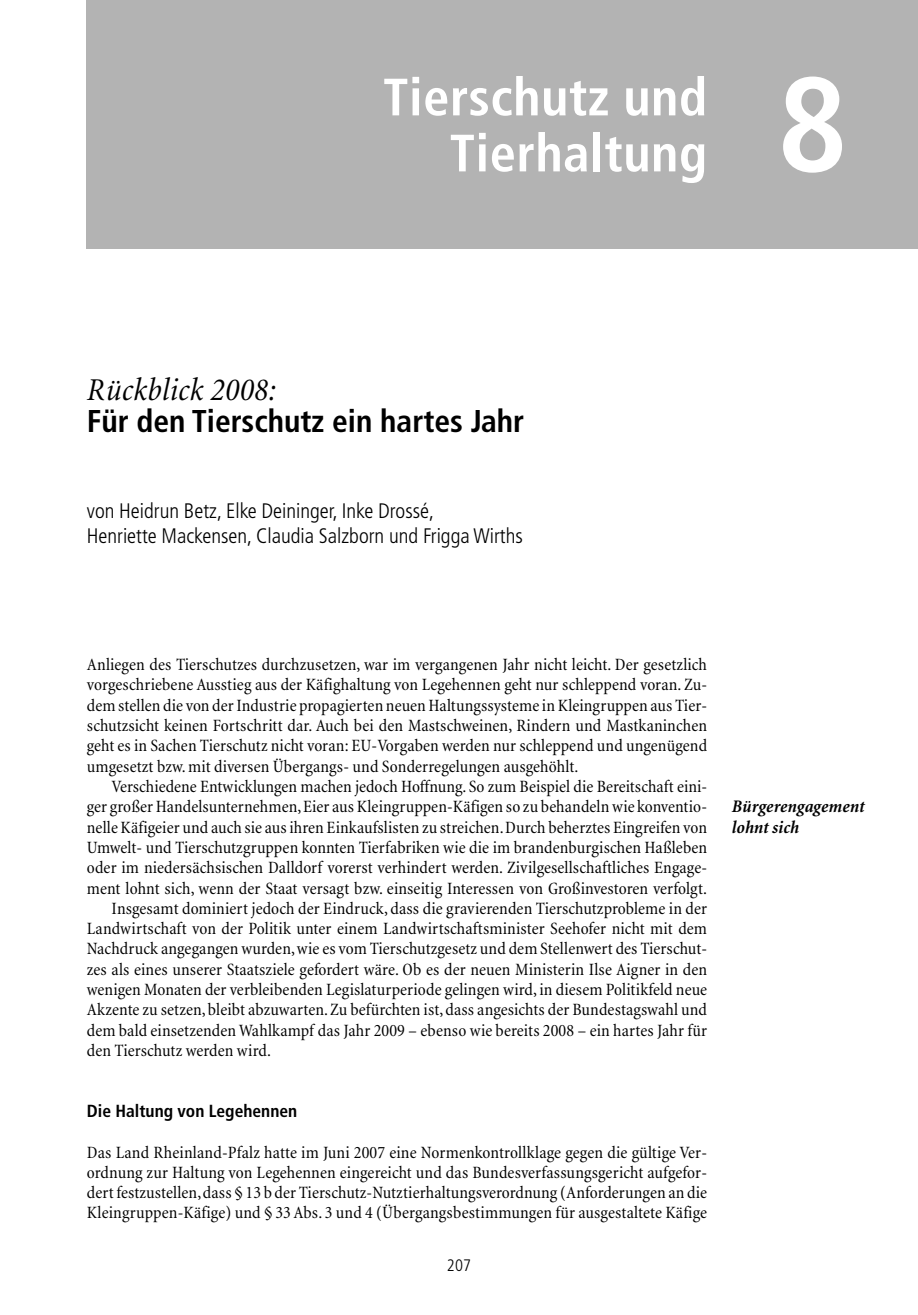
<style>
.page{position:relative;width:918px;height:1315px;background:#fff}
.page>*{position:absolute;margin:0;border:0;box-sizing:border-box;transform-origin:0 0}
.t1{font:700 condensed 133.88px "Frutiger";color:#fff}
.t2{font:700 condensed 52.5px/56px "Frutiger";letter-spacing:.01em;color:#fff;text-align:right}
.t3{font:italic condensed 32.38px "Minion";letter-spacing:.01em;color:#000}
.t4{font:700 condensed 31.5px "Frutiger";color:#000}
.t5{font:300 condensed 21px/25.4px "Frutiger";color:#000}
.t6{font:italic 700 condensed 17.85px/20.3px "Minion";color:#000}
.t7{font:condensed 17.5px/20.3px "Minion";letter-spacing:.005em;color:#000;text-align:justify}
.t8{font:700 condensed 17.5px "Frutiger";color:#000}
.t9{font:300 condensed 16.62px "Frutiger";color:#000}
</style>
<div class="page">
<div style="left:87px;top:0;width:831px;height:248px;background:#b3b3b3"></div>
<h2 class="t2" style="left:383px;top:73px;width:325px">Tierschutz und<br>Tierhaltung</h2>
<h1 class="t1" style="left:778px;top:71px;width:71px">8</h1>
<h3 class="t3" style="left:87px;top:377px;width:190px">Rückblick 2008:</h3>
<h3 class="t4" style="left:87px;top:408px;width:439px">Für den Tierschutz ein hartes Jahr</h3>
<p class="t5" style="left:87px;top:500px;width:437px">von Heidrun Betz, Elke Deininger, Inke Drossé,<br>Henriette Mackensen, Claudia Salzborn und Frigga Wirths</p>
<p class="t7" style="left:87px;top:656px;width:622px">Anliegen des Tierschutzes durchzusetzen, war im vergangenen Jahr nicht leicht. Der gesetzlich vorgeschriebene Ausstieg aus der Käfighaltung von Legehennen geht nur schleppend voran. Zu&shy;dem stellen die von der Industrie propagierten neuen Haltungssysteme in Kleingruppen aus Tier&shy;schutzsicht keinen Fortschritt dar. Auch bei den Mastschweinen, Rindern und Mastkaninchen geht es in Sachen Tierschutz nicht voran: EU-Vorgaben werden nur schleppend und ungenügend umgesetzt bzw. mit diversen Übergangs- und Sonderregelungen ausgehöhlt.</p>
<p class="t7" style="left:112px;top:778px;width:597px">Verschiedene Entwicklungen machen jedoch Hoffnung. So zum Beispiel die Bereitschaft eini-</p>
<p class="t7" style="left:87px;top:798px;width:622px">ger großer Handelsunternehmen,Eier aus Kleingruppen-Käfigen so zu behandeln wie konventio-</p>
<p class="t7" style="left:87px;top:818px;width:622px">nelle Käfigeier und auch sie aus ihren Einkaufslisten zu streichen.Durch beherztes Eingreifen von</p>
<p class="t7" style="left:87px;top:838px;width:622px">Umwelt- und Tierschutzgruppen konnten Tierfabriken wie die im brandenburgischen Haßleben</p>
<p class="t7" style="left:87px;top:859px;width:622px">oder im niedersächsischen Dalldorf vorerst verhindert werden. Zivilgesellschaftliches Engage-</p>
<p class="t7" style="left:87px;top:879px;width:622px">ment lohnt sich, wenn der Staat versagt bzw. einseitig Interessen von Großinvestoren verfolgt.</p>
<p class="t7" style="left:112px;top:899px;width:597px">Insgesamt dominiert jedoch der Eindruck, dass die gravierenden Tierschutzprobleme in der</p>
<p class="t7" style="left:87px;top:920px;width:622px">Landwirtschaft von der Politik unter einem Landwirtschaftsminister Seehofer nicht mit dem</p>
<p class="t7" style="left:87px;top:940px;width:622px">Nachdruck angegangen wurden,wie es vom Tierschutzgesetz und dem Stellenwert des Tierschut-</p>
<p class="t7" style="left:87px;top:960px;width:622px">zes als eines unserer Staatsziele gefordert wäre. Ob es der neuen Ministerin Ilse Aigner in den</p>
<p class="t7" style="left:87px;top:981px;width:622px">wenigen Monaten der verbleibenden Legislaturperiode gelingen wird, in diesem Politikfeld neue</p>
<p class="t7" style="left:87px;top:1001px;width:622px">Akzente zu setzen,bleibt abzuwarten.Zu befürchten ist,dass angesichts der Bundestagswahl und</p>
<p class="t7" style="left:87px;top:1021px;width:622px">dem bald einsetzenden Wahlkampf das Jahr 2009 – ebenso wie bereits 2008 – ein hartes Jahr für</p>
<p class="t7" style="left:87px;top:1041px;width:186px">den Tierschutz werden wird.</p>
<p class="t8" style="left:87px;top:1103px;width:212px">Die Haltung von Legehennen</p>
<p class="t7" style="left:87px;top:1143px;width:622px">Das Land Rheinland-Pfalz hatte im Juni 2007 eine Normenkontrollklage gegen die gültige Ver&shy;ordnung zur Haltung von Legehennen eingereicht und das Bundesverfassungsgericht aufgefor&shy;dert festzustellen,dass § 13 b der Tierschutz-Nutztierhaltungsverordnung (Anforderungen an die Kleingruppen-Käfige) und § 33 Abs. 3 und 4 (Übergangsbestimmungen für ausgestaltete Käfige</p>
<p class="t9" style="left:447px;top:1258px;width:26px">207</p>
<p class="t6" style="left:732px;top:798px;width:134px">Bürgerengagement lohnt sich</p>
</div>
